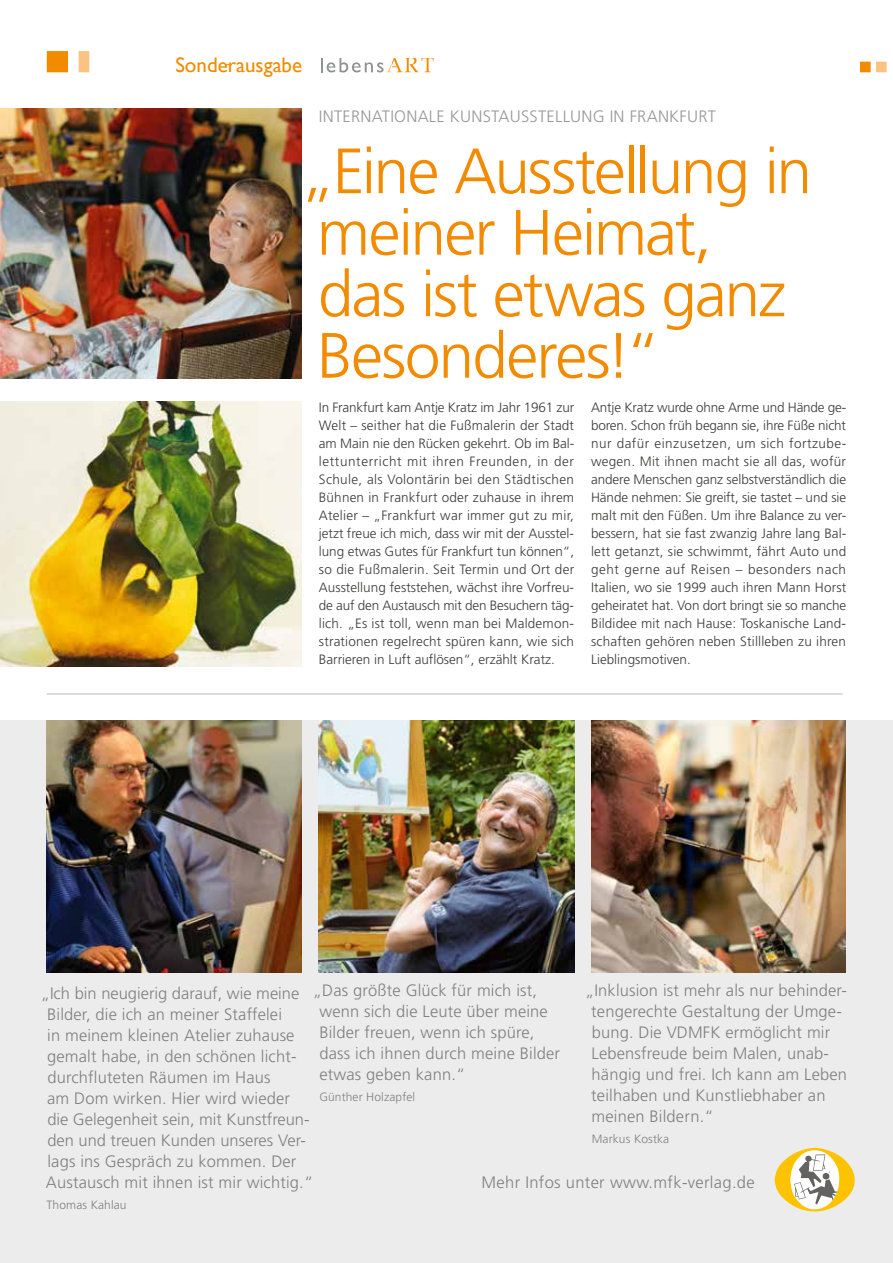
<style>
.page{position:relative;width:893px;height:1263px;background:#fff}
.page>*{position:absolute;margin:0;border:0;box-sizing:border-box;transform-origin:0 0}
.t1{font:300 63.9px/61.5px "Frutiger";letter-spacing:-.03em;color:#f28b00}
.t2{font:21px "Gill Sans";color:#f28b00}
.t3{font:300 16.5px/21px "Frutiger";letter-spacing:.01em;color:#80807f}
.t4{font:300 16.5px "Frutiger";letter-spacing:.015em;color:#969796}
.t5{font:300 13.5px/18px "Frutiger";color:#3b3b3a;text-align:justify}
.t6{font:300 12px "Frutiger";letter-spacing:.01em;color:#80807f}
</style>
<div class="page">
<div style="left:0;top:720px;width:893px;height:543px;background:#ececed"></div>
<img style="left:0;top:109px;width:301px;height:269px">
<img style="left:0;top:402px;width:301px;height:264px">
<img style="left:47px;top:720px;width:254px;height:252px">
<img style="left:591px;top:720px;width:255px;height:252px">
<img style="left:319px;top:720px;width:255px;height:252px">
<svg style="left:775px;top:1148px;width:80px;height:63px"></svg>
<div style="left:823px;top:1173px;width:6px;height:7px;background:#636362;border-radius:50%"></div>
<div style="left:860px;top:62px;width:11px;height:10px;background:#f28b00;border:2px solid #f28b00"></div>
<div style="left:876px;top:62px;width:11px;height:10px;background:#fac382;border:2px solid #fac382"></div>
<div style="left:79px;top:51px;width:10px;height:21px;background:#fac382"></div>
<div style="left:47px;top:51px;width:21px;height:21px;background:#f28b00"></div>
<svg style="left:321px;top:58px;width:113px;height:14px"></svg>
<hr style="left:47px;top:693px;width:796px;height:2px;background:#cfd0d0">
<h2 class="t2" style="left:175px;top:53px;width:128px">Sonderausgabe</h2>
<p class="t4" style="left:319px;top:107px;width:399px">INTERNATIONALE KUNSTAUSSTELLUNG IN FRANKFURT</p>
<h1 class="t1" style="left:300px;top:140px;width:514px">„Eine Ausstellung in meiner Heimat,<br>das ist etwas ganz<br>Besonderes!“</h1>
<p class="t5" style="left:319px;top:399px;width:257px">In Frankfurt kam Antje Kratz im Jahr 1961 zur Welt – seither hat die Fußmalerin der Stadt am Main nie den Rücken gekehrt. Ob im Bal&shy;lettunterricht mit ihren Freunden, in der Schule, als Volontärin bei den Städtischen Bühnen in Frankfurt oder zuhause in ihrem Atelier – „Frankfurt war immer gut zu mir, jetzt freue ich mich, dass wir mit der Ausstel&shy;lung etwas Gutes für Frankfurt tun können“, so die Fußmalerin. Seit Termin und Ort der Ausstellung feststehen, wächst ihre Vorfreu&shy;de auf den Austausch mit den Besuchern täg&shy;lich. „Es ist toll, wenn man bei Maldemon&shy;strationen regelrecht spüren kann, wie sich Barrieren in Luft auflösen“, erzählt Kratz.</p>
<p class="t5" style="left:591px;top:399px;width:257px">Antje Kratz wurde ohne Arme und Hände ge&shy;boren. Schon früh begann sie, ihre Füße nicht nur dafür einzusetzen, um sich fortzube&shy;wegen. Mit ihnen macht sie all das, wofür andere Menschen ganz selbstverständlich die Hände nehmen: Sie greift, sie tastet – und sie malt mit den Füßen. Um ihre Balance zu ver&shy;bessern, hat sie fast zwanzig Jahre lang Bal&shy;lett getanzt, sie schwimmt, fährt Auto und geht gerne auf Reisen – besonders nach Italien, wo sie 1999 auch ihren Mann Horst geheiratet hat. Von dort bringt sie so manche Bildidee mit nach Hause: Toskanische Land&shy;schaften gehören neben Stillleben zu ihren Lieblingsmotiven.</p>
<p class="t3" style="left:319px;top:980px;width:242px;text-indent:-6px">„Das größte Glück für mich ist, wenn sich die Leute über meine<br>Bilder freuen, wenn ich spüre, dass ich ihnen durch meine Bilder etwas geben kann.“</p>
<p class="t6" style="left:319px;top:1090px;width:97px">Günther Holzapfel</p>
<p class="t3" style="left:591px;top:980px;width:257px;text-indent:-6px">„Inklusion ist mehr als nur behinder&shy;tengerechte Gestaltung der Umge&shy;bung. Die VDMFK ermöglicht mir<br>Lebensfreude beim Malen, unab&shy;hängig und frei. Ich kann am Leben teilhaben und Kunstliebhaber an meinen Bildern.“</p>
<p class="t6" style="left:592px;top:1132px;width:79px">Markus Kostka</p>
<p class="t3" style="left:46px;top:982px;width:269px;text-indent:-5px">„Ich bin neugierig darauf, wie meine Bilder, die ich an meiner Staffelei<br>in meinem kleinen Atelier zuhause gemalt habe, in den schönen licht&shy;durchfluteten Räumen im Haus<br>am Dom wirken. Hier wird wieder die Gelegenheit sein, mit Kunstfreun&shy;den und treuen Kunden unseres Ver&shy;lags ins Gespräch zu kommen. Der Austausch mit ihnen ist mir wichtig.“</p>
<p class="t6" style="left:47px;top:1198px;width:82px">Thomas Kahlau</p>
<p class="t3" style="left:482px;top:1172px;width:275px">Mehr Infos unter www.mfk-verlag.de</p>
</div>
